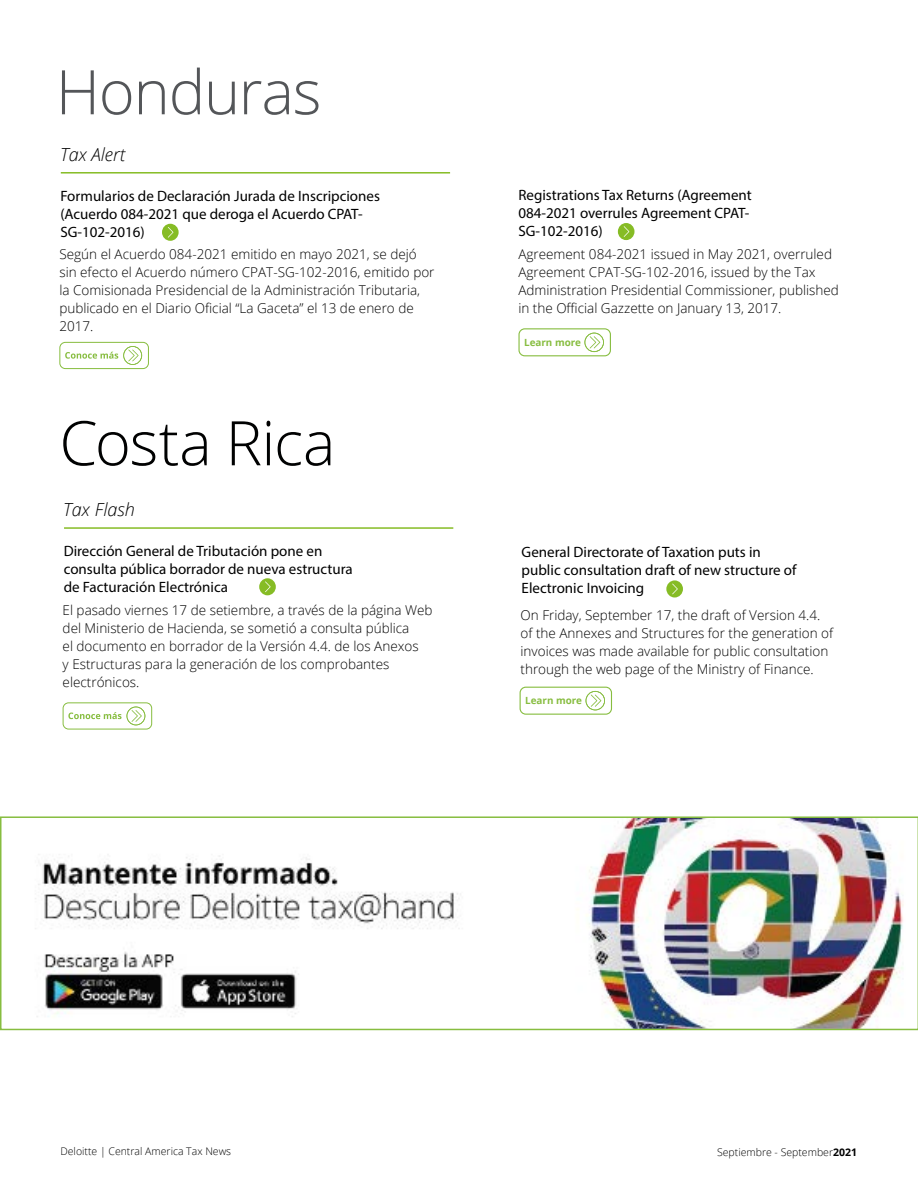
<style>
.page{position:relative;width:918px;height:1188px;background:#fff}
.page>*{position:absolute;margin:0;border:0;box-sizing:border-box;transform-origin:0 0}
.t1{font:300 61.5px "Open Sans";letter-spacing:-.01em;color:#000101}
.t2{font:300 61.5px "Open Sans";letter-spacing:-.02em;color:#545659}
.t3{font:italic 300 18px "Open Sans";color:#000101}
.t4{font:15px/18px "Myriad Pro";color:#000}
.t5{font:300 13.5px/18px "Open Sans";color:#000101}
.t6{font:300 10.5px "Open Sans";color:#000101}
.t7{font:700 9.9px "Open Sans";color:#87bd40}
.s1{font-weight:700}
</style>
<div class="page">
<hr style="left:61px;top:172px;width:389px;height:2px;background:#86bc25">
<div style="left:59px;top:342px;width:90px;height:27px;border:1px solid #87bd40;border-radius:6px"></div>
<svg style="left:65px;top:346px;width:77px;height:19px"></svg>
<svg style="left:162px;top:224px;width:17px;height:17px"></svg>
<svg style="left:618px;top:223px;width:17px;height:17px"></svg>
<svg style="left:584px;top:333px;width:20px;height:19px"></svg>
<div style="left:518px;top:328px;width:93px;height:28px;border:1px solid #87bd40;border-radius:6px"></div>
<img style="left:0;top:816px;width:918px;height:214px">
<hr style="left:64px;top:527px;width:389px;height:2px;background:#86bc25">
<div style="left:63px;top:702px;width:89px;height:27px;border:1px solid #87bd40;border-radius:6px"></div>
<svg style="left:68px;top:707px;width:77px;height:18px"></svg>
<svg style="left:259px;top:578px;width:17px;height:17px"></svg>
<svg style="left:666px;top:580px;width:17px;height:18px"></svg>
<svg style="left:586px;top:691px;width:19px;height:19px"></svg>
<div style="left:520px;top:687px;width:92px;height:28px;border:1px solid #87bd40;border-radius:6px"></div>
<h1 class="t2" style="left:56px;top:50px;width:267px">Honduras</h1>
<h2 class="t3" style="left:60px;top:142px;width:67px">Tax Alert</h2>
<p class="t4" style="left:60px;top:186px;width:321px">Formularios de Declaración Jurada de Inscripciones (Acuerdo 084-2021 que deroga el Acuerdo CPAT-<br>SG-102-2016)</p>
<p class="t4" style="left:518px;top:186px;width:235px">Registrations Tax Returns (Agreement<br>084-2021 overrules Agreement CPAT-<br>SG-102-2016)</p>
<p class="t5" style="left:59px;top:245px;width:377px">Según el Acuerdo 084-2021 emitido en mayo 2021, se dejó sin efecto el Acuerdo número CPAT-SG-102-2016, emitido por la Comisionada Presidencial de la Administración Tributaria, publicado en el Diario Oficial “La Gaceta” el 13 de enero de 2017.</p>
<p class="t5" style="left:518px;top:245px;width:322px">Agreement 084-2021 issued in May 2021, overruled Agreement CPAT-SG-102-2016, issued by the Tax Administration Presidential Commissioner, published in the Official Gazzette on January 13, 2017.</p>
<p class="t7" style="left:524px;top:335px;width:58px">Learn more</p>
<h1 class="t1" style="left:59px;top:401px;width:278px">Costa Rica</h1>
<h2 class="t3" style="left:63px;top:498px;width:73px">Tax Flash</h2>
<p class="t4" style="left:64px;top:541px;width:291px">Dirección General de Tributación pone en consulta pública borrador de nueva estructura de Facturación Electrónica</p>
<p class="t4" style="left:522px;top:543px;width:276px">General Directorate of Taxation puts in public consultation draft of new structure of<br>Electronic Invoicing</p>
<p class="t5" style="left:63px;top:600px;width:371px">El pasado viernes 17 de setiembre, a través de la página Web del Ministerio de Hacienda, se sometió a consulta pública<br>el documento en borrador de la Versión 4.4. de los Anexos<br>y Estructuras para la generación de los comprobantes electrónicos.</p>
<p class="t5" style="left:521px;top:605px;width:314px">On Friday, September 17, the draft of Version 4.4. of the Annexes and Structures for the generation of invoices was made available for public consultation through the web page of the Ministry of Finance.</p>
<p class="t7" style="left:525px;top:693px;width:58px">Learn more</p>
<p class="t6" style="left:60px;top:1144px;width:172px">Deloitte | Central America Tax News</p>
<p class="t6" style="left:717px;top:1145px;width:141px">Septiembre - September<span class="s1">2021</span></p>
</div>
